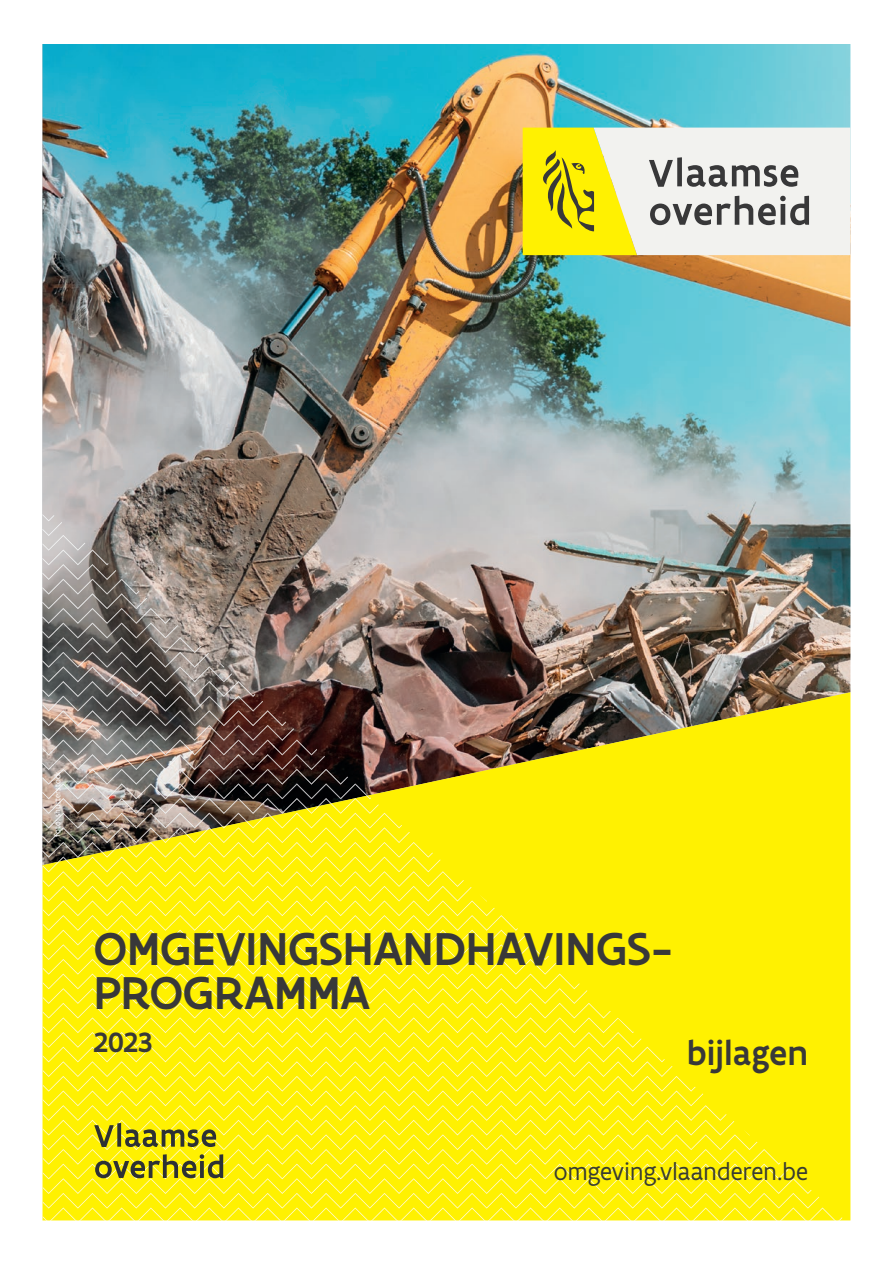
<style>
.page{position:relative;width:893px;height:1263px;background:#fff}
.page>*{position:absolute;margin:0;border:0;box-sizing:border-box;transform-origin:0 0}
.t1{font:500 49.5px/43.5px "Flanders Art Sans";color:#383839}
.t2{font:500 36px "Flanders Art Sans";letter-spacing:.005em;color:#383839}
.t3{font:500 30px "Flanders Art Sans";color:#383839}
.t4{font:25.5px "Flanders Art Sans";letter-spacing:-.005em;color:#383c32}
.t5{font:8.7px "Flanders Art Sans";color:#fff}
</style>
<div class="page">
<img style="left:43px;top:44px;width:807px;height:648px">
<img style="left:43px;top:692px;width:807px;height:515px">
<svg style="left:523px;top:128px;width:327px;height:127px"></svg>
<img style="left:43px;top:514px;width:251px;height:241px">
<img style="left:43px;top:798px;width:35px;height:15px">
<img style="left:43px;top:813px;width:35px;height:14px">
<img style="left:43px;top:827px;width:35px;height:15px">
<img style="left:43px;top:842px;width:35px;height:14px">
<svg style="left:78px;top:796px;width:355px;height:60px;background:#c4b730"></svg>
<svg style="left:43px;top:856px;width:776px;height:351px;background:#fef10c"></svg>
<svg style="left:43px;top:1207px;width:807px;height:14px;background:#fff219"></svg>
<svg style="left:94px;top:1123px;width:122px;height:24px;background:#b1aa1e"></svg>
<svg style="left:95px;top:1154px;width:128px;height:24px;background:#b0a91e"></svg>
<p class="t5" style="left:52px;top:837px;width:67px;rotate:-90deg">foto: shutterstock</p>
<p class="t1" style="left:94px;top:928px;width:580px">OMGEVINGSHANDHAVINGS-<br>PROGRAMMA</p>
<p class="t3" style="left:94px;top:1023px;width:60px">2023</p>
<p class="t2" style="left:687px;top:1031px;width:122px">bijlagen</p>
<p class="t4" style="left:554px;top:1156px;width:256px">omgeving.vlaanderen.be</p>
</div>
